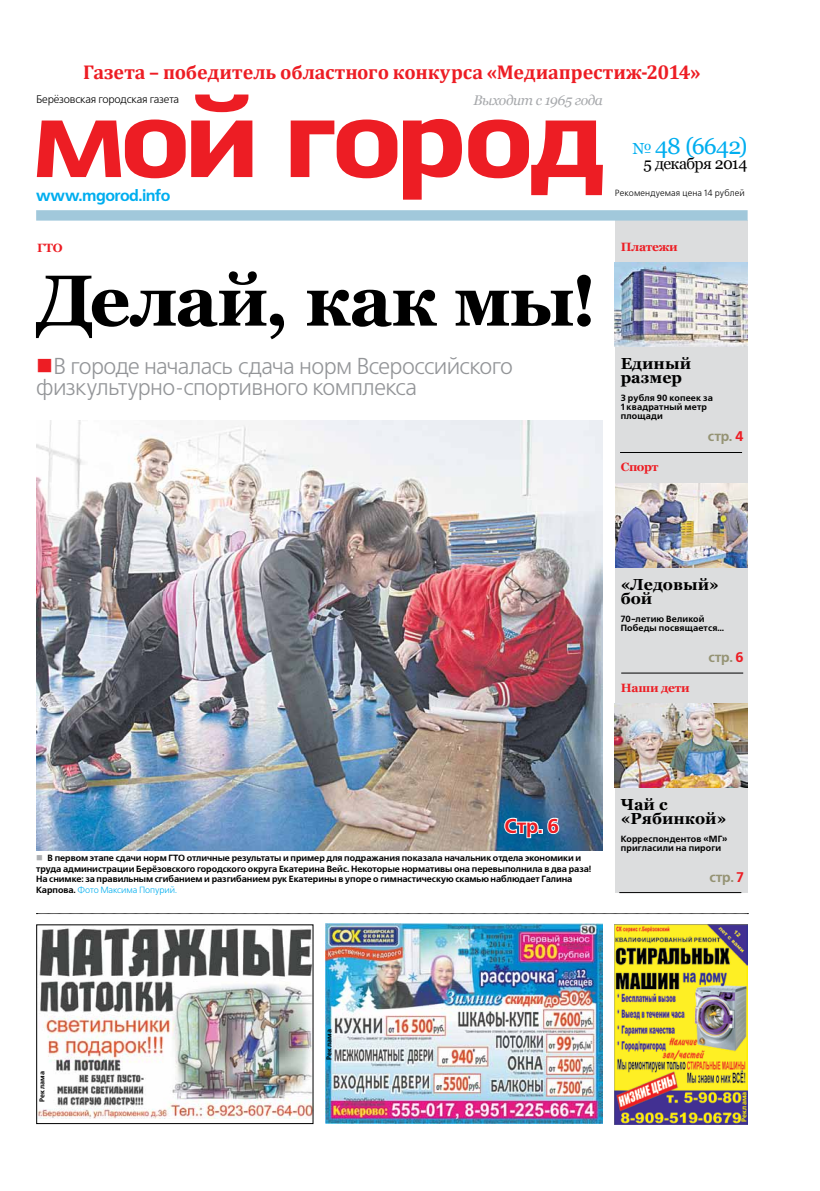
<style>
.page{position:relative;width:820px;height:1191px;background:#fff}
.page>*{position:absolute;margin:0;border:0;box-sizing:border-box;transform-origin:0 0}
.t1{font:700 72px "Georgia";letter-spacing:-.025em;color:#000}
.t2{font:23px/21px "Free Set C";letter-spacing:-.03em;color:#939598}
.t3{font:23px "Georgia";letter-spacing:-.035em;color:#00aeef}
.t4{font:700 20px "Cambria";letter-spacing:-.005em;color:#ed1d24}
.t5{font:700 20px "Free Set C";color:#ed1d24}
.t6{font:700 16px/14px "Georgia";color:#000}
.t7{font:700 16px "Free Set C";letter-spacing:-.035em;color:#00aeef}
.t8{font:16px "Georgia";letter-spacing:-.04em;color:#000}
.t9{font:italic 14px "Georgia";letter-spacing:-.035em;color:#a7a9ac}
.t10{font:700 14px "Free Set C";letter-spacing:-.01em;color:#959374}
.t11{font:700 12px "Georgia";letter-spacing:-.02em;color:#ed1d24}
.t12{font:11px "Free Set C";letter-spacing:-.02em;color:#000}
.t13{font:700 9px/10.5px "Free Set C";letter-spacing:-.005em;color:#000}
.t14{font:700 9px/9px "Free Set C";letter-spacing:.015em;color:#000}
.t15{font:9px "Free Set C";letter-spacing:.01em;color:#000}
.t16{font:700 7px "Free Set C";letter-spacing:.015em;color:#000}
.t17{font:700 7px "Free Set C";letter-spacing:.015em;color:#fff200}
.s1{font-size:16px}
.s2{color:#ed1d24}
.s3{font-weight:400;color:#00aeef}
</style>
<div class="page">
<svg style="left:36px;top:913px;width:712px;height:1px"></svg>
<svg style="left:37px;top:94px;width:565px;height:106px"></svg>
<div style="left:614px;top:220px;width:133px;height:672px;background:#dcddde"></div>
<hr style="left:619px;top:452px;width:122px;height:1px;background:#000">
<hr style="left:621px;top:673px;width:122px;height:1px;background:#000">
<hr style="left:619px;top:892px;width:122px;height:1px;background:#000">
<img style="left:614px;top:263px;width:133px;height:83px">
<img style="left:614px;top:483px;width:133px;height:84px">
<img style="left:614px;top:703px;width:133px;height:84px">
<div style="left:36px;top:210px;width:711px;height:11px;background:#a1c8db"></div>
<img style="left:614px;top:924px;width:133px;height:200px">
<img style="left:38px;top:928px;width:273px;height:190px">
<div style="left:36px;top:924px;width:277px;height:200px;border:1px solid #000"></div>
<img style="left:325px;top:924px;width:277px;height:199px">
<img style="left:36px;top:420px;width:566px;height:430px">
<svg style="left:503px;top:816px;width:57px;height:23px"></svg>
<h3 class="t4" style="left:83px;top:60px;width:619px">Газета – победитель областного конкурса «Медиапрестиж-2014»</h3>
<p class="t12" style="left:36px;top:93px;width:145px">Берёзовская городская газета</p>
<h3 class="t9" style="left:473px;top:92px;width:131px">Выходит с 1965 года</h3>
<h3 class="t7" style="left:36px;top:187px;width:136px">www.mgorod.info</h3>
<h2 class="t3" style="left:632px;top:133px;width:116px"><span class="s1">№</span> 48 (6642)</h2>
<h3 class="t8" style="left:643px;top:155px;width:105px">5 декабря 2014</h3>
<p class="t15" style="left:614px;top:188px;width:131px">Рекомендуемая цена 14 рублей</p>
<h3 class="t11" style="left:37px;top:241px;width:27px">ГТО</h3>
<h1 class="t1" style="left:36px;top:260px;width:562px">Делай, как мы!</h1>
<h2 class="t2" style="left:36px;top:356px;width:478px;text-indent:17px">В городе началась сдача норм Всероссийского физкультурно-спортивного комплекса</h2>
<h3 class="t11" style="left:620px;top:240px;width:59px">Платежи</h3>
<h3 class="t6" style="left:620px;top:357px;width:72px">Единый размер</h3>
<p class="t14" style="left:620px;top:394px;width:94px">3 рубля 90 копеек за<br>1 квадратный метр площади</p>
<h3 class="t11" style="left:620px;top:460px;width:39px">Спорт</h3>
<h3 class="t10" style="left:707px;top:428px;width:37px">стр. <span class="s2">4</span></h3>
<h3 class="t6" style="left:620px;top:577px;width:100px">«Ледовый» бой</h3>
<p class="t14" style="left:620px;top:614px;width:105px">70-летию Великой<br>Победы посвящается…</p>
<h3 class="t11" style="left:620px;top:681px;width:70px">Наши дети</h3>
<h3 class="t10" style="left:708px;top:649px;width:37px">стр. <span class="s2">6</span></h3>
<h3 class="t5" style="left:504px;top:814px;width:56px">Стр. 6</h3>
<p class="t13" style="left:36px;top:853px;width:556px;text-indent:11px">В первом этапе сдачи норм ГТО отличные результаты и пример для подражания показала начальник отдела экономики и труда администрации Берёзовского городского округа Екатерина Вейс. Некоторые нормативы она перевыполнила в два раза!<br>На снимке: за правильным сгибанием и разгибанием рук Екатерины в упоре о гимнастическую скамью наблюдает Галина Карпова. <span class="s3">Фото Максима Попурий.</span></p>
<h3 class="t6" style="left:620px;top:798px;width:107px">Чай с «Рябинкой»</h3>
<p class="t14" style="left:620px;top:835px;width:108px">Корреспондентов «МГ» пригласили на пироги</p>
<h3 class="t10" style="left:709px;top:869px;width:36px">стр. <span class="s2">7</span></h3>
<p class="t16" style="left:38px;top:1101px;width:32px;rotate:-90deg">Реклама</p>
<p class="t16" style="left:325px;top:1060px;width:32px;rotate:-90deg">Реклама</p>
<p class="t17" style="left:739px;top:1122px;width:32px;rotate:-90deg">Реклама</p>
</div>
